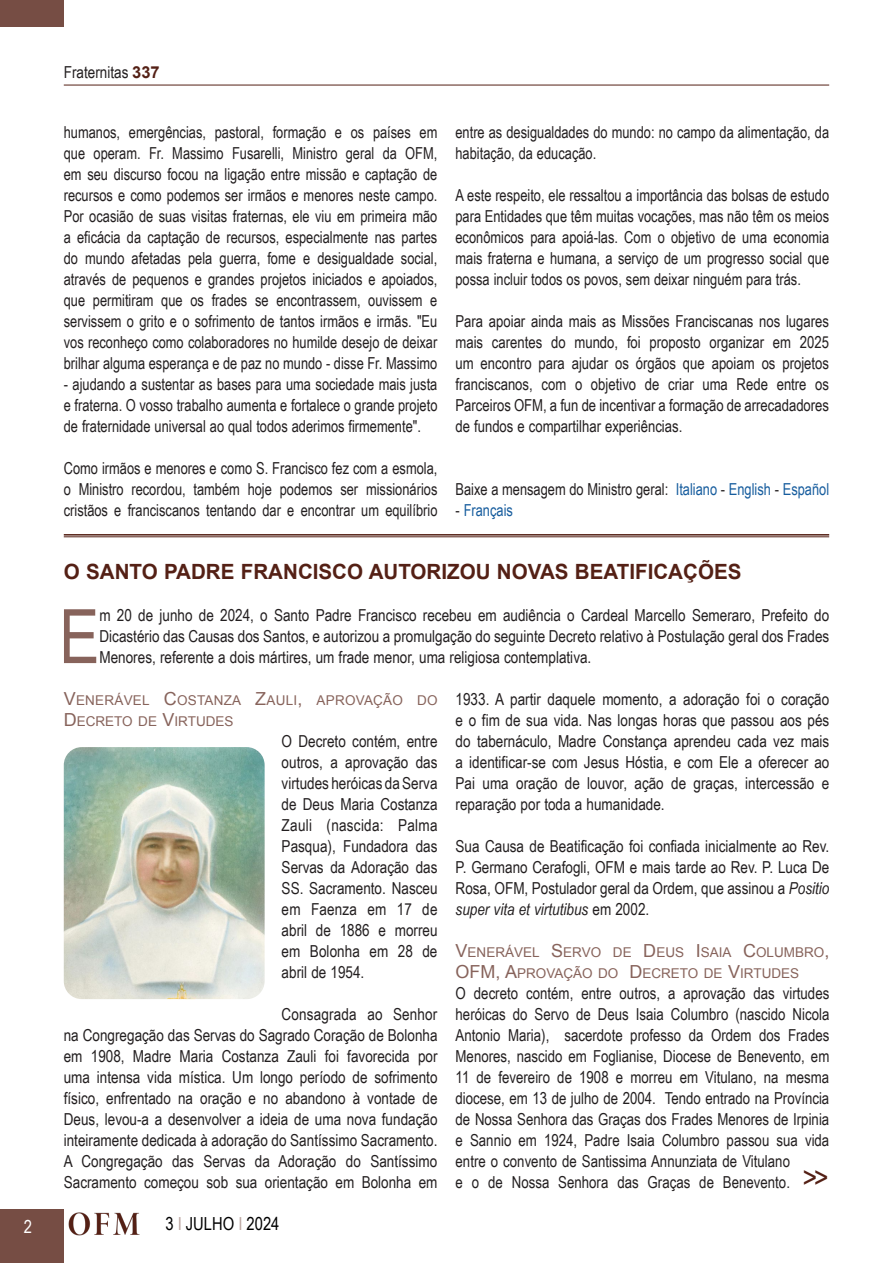
<style>
.page{position:relative;width:893px;height:1263px;background:#fff}
.page>*{position:absolute;margin:0;border:0;box-sizing:border-box;transform-origin:0 0}
.Titolo{font:75.15px "Arial Narrow";color:#87635b}
.Testo_sinEspacio{font:30px "Arial Narrow";color:#542015}
.Titolo-2{font:700 21px "Arial";color:#542015}
.t1{font:18px "Arial Narrow";color:#000}
.t2{font:18px "Arial Narrow";color:#fff}
.Titolo-3{font:16.5px/21px "Arial Narrow";color:#231f20;text-align:justify}
.Titolo-4{font:16.5px/21px "Arial Narrow";color:#231f20;text-align:justify;scale:.95 1}
.Titolo-5{font:16.5px "Arial Narrow";color:#175d9e;scale:.95 1}
.Titolo_piccolo{font:13.5px/21px "Arial";color:#87635b}
.s1{font-family:"Arial";font-weight:700;color:#542015}
.s2{color:#175d9e}
.s3{color:#231f20}
.s4{font-size:18px}
.s5{font-style:italic}
.s6{color:#bba6a1}
</style>
<div class="page">
<div style="left:0;top:1209px;width:64px;height:54px;background:#764d44"></div>
<hr style="left:64px;top:85px;width:765px;height:1px;background:#542015">
<div style="left:0;top:0;width:64px;height:27px;background:#764d44"></div>
<img style="left:69px;top:1212px;width:71px;height:24px">
<hr style="left:64px;top:534px;width:765px;height:2px;background:#542015">
<hr style="left:64px;top:536px;width:765px;height:1px;background:#542015">
<img style="left:64px;top:747px;width:201px;height:252px">
<p class="t2" style="left:24px;top:1213px;width:10px">2</p>
<p class="Titolo-3" style="left:64px;top:61px;width:97px">Fraternitas <span class="s1">337</span></p>
<p class="Titolo-4" style="left:64px;top:121px;width:395px">humanos, emergências, pastoral, formação e os países em que operam. Fr. Massimo Fusarelli, Ministro geral da OFM, em seu discurso focou na ligação entre missão e captação de recursos e como podemos ser irmãos e menores neste campo.<br>Por ocasião de suas visitas fraternas, ele viu em primeira mão a eficácia da captação de recursos, especialmente nas partes do mundo afetadas pela guerra, fome e desigualdade social, através de pequenos e grandes projetos iniciados e apoiados, que permitiram que os frades se encontrassem, ouvissem e servissem o grito e o sofrimento de tantos irmãos e irmãs. "Eu vos reconheço como colaboradores no humilde desejo de deixar brilhar alguma esperança e de paz no mundo - disse Fr. Massimo</p>
<p class="Titolo-4" style="left:64px;top:373px;width:395px">- ajudando a sustentar as bases para uma sociedade mais justa e fraterna. O vosso trabalho aumenta e fortalece o grande projeto de fraternidade universal ao qual todos aderimos firmemente".</p>
<p class="Titolo-4" style="left:64px;top:457px;width:395px">Como irmãos e menores e como S. Francisco fez com a esmola, o Ministro recordou, também hoje podemos ser missionários cristãos e franciscanos tentando dar e encontrar um equilíbrio</p>
<p class="Titolo-4" style="left:455px;top:121px;width:395px">entre as desigualdades do mundo: no campo da alimentação, da habitação, da educação.</p>
<p class="Titolo-4" style="left:455px;top:184px;width:395px">A este respeito, ele ressaltou a importância das bolsas de estudo para Entidades que têm muitas vocações, mas não têm os meios econômicos para apoiá-las. Com o objetivo de uma economia mais fraterna e humana, a serviço de um progresso social que possa incluir todos os povos, sem deixar ninguém para trás.</p>
<p class="Titolo-3" style="left:455px;top:310px;width:375px">Para apoiar ainda mais as Missões Franciscanas nos lugares mais carentes do mundo, foi proposto organizar em 2025 um encontro para ajudar os órgãos que apoiam os projetos franciscanos, com o objetivo de criar uma Rede entre os Parceiros OFM, a fun de incentivar a formação de arrecadadores de fundos e compartilhar experiências.</p>
<p class="Titolo-4" style="left:455px;top:478px;width:395px">Baixe a mensagem do Ministro geral: <span class="s2">Italiano</span> - <span class="s2">English</span> - <span class="s2">Español</span></p>
<p class="Titolo-5" style="left:455px;top:498px;width:62px"><span class="s3">-</span> Français</p>
<p class="Titolo-2" style="left:64px;top:558px;width:679px">O SANTO PADRE FRANCISCO AUTORIZOU NOVAS BEATIFICAÇÕES</p>
<p class="Titolo" style="left:59px;top:581px;width:42px">E</p>
<p class="Titolo-3" style="left:99px;top:604px;width:731px">m 20 de junho de 2024, o Santo Padre Francisco recebeu em audiência o Cardeal Marcello Semeraro, Prefeito do Dicastério das Causas dos Santos, e autorizou a promulgação do seguinte Decreto relativo à Postulação geral dos Frades Menores, referente a dois mártires, um frade menor, uma religiosa contemplativa.</p>
<p class="Titolo_piccolo" style="left:64px;top:690px;width:375px"><span class="s4">V</span>ENERÁVE L <span class="s4">C</span>OSTANZA <span class="s4">Z</span>AULI<span class="s4">,</span> APROVAÇÃO DO<br><span class="s4">D</span> ECRETO DE <span class="s4">V</span>IRTUDES</p>
<p class="Titolo-3" style="left:282px;top:730px;width:157px">O Decreto contém, entre outros, a aprovação das virtudes heróicas da Serva de Deus Maria Costanza Zauli (nascida: Palma Pasqua), Fundadora das Servas da Adoração das SS. Sacramento. Nasceu em Faenza em 17 de abril de 1886 e morreu em Bolonha em 28 de abril de 1954.</p>
<p class="Titolo-3" style="left:64px;top:1003px;width:375px;text-indent:218px">Consagrada ao Senhor na Congregação das Servas do Sagrado Coração de Bolonha em 1908, Madre Maria Costanza Zauli foi favorecida por uma intensa vida mística. Um longo período de sofrimento físico, enfrentado na oração e no abandono à vontade de Deus, levou-a a desenvolver a ideia de uma nova fundação inteiramente dedicada à adoração do Santíssimo Sacramento.</p>
<p class="Titolo-3" style="left:64px;top:1150px;width:375px">A Congregação das Servas da Adoração do Santíssimo<br>Sacramento começou sob sua orientação em Bolonha em</p>
<p class="Titolo-3" style="left:456px;top:688px;width:375px">1933. A partir daquele momento, a adoração foi o coração e o fim de sua vida. Nas longas horas que passou aos pés do tabernáculo, Madre Constança aprendeu cada vez mais a identificar-se com Jesus Hóstia, e com Ele a oferecer ao Pai uma oração de louvor, ação de graças, intercessão e reparação por toda a humanidade.</p>
<p class="Titolo-3" style="left:456px;top:835px;width:375px">Sua Causa de Beatificação foi confiada inicialmente ao Rev.<br>P. Germano Cerafogli, OFM e mais tarde ao Rev. P. Luca De Rosa, OFM, Postulador geral da Ordem, que assinou a <span class="s5">Positio super vita et virtutibus</span> em 2002.</p>
<p class="Titolo_piccolo" style="left:456px;top:942px;width:375px"><span class="s4">V</span>ENERÁVEL <span class="s4">S</span>ERVO DE <span class="s4">D</span>EUS <span class="s4">I</span> SAIA <span class="s4">C</span>OLUMBRO<span class="s4">,<br>OFM, A</span>PROVAÇÃO DO <span class="s4">D</span> ECRETO DE <span class="s4">V</span>IRTUDES</p>
<p class="Titolo-3" style="left:456px;top:982px;width:375px;text-align:left">O decreto contém, entre outros, a aprovação das virtudes heróicas do Servo de Deus Isaia Columbro (nascido Nicola Antonio Maria), sacerdote professo da Ordem dos Frades Menores, nascido em Foglianise, Diocese de Benevento, em 11 de fevereiro de 1908 e morreu em Vitulano, na mesma diocese, em 13 de julho de 2004. Tendo entrado na Província de Nossa Senhora das Graças dos Frades Menores de Irpinia e Sannio em 1924, Padre Isaia Columbro passou sua vida entre o convento de Santissima Annunziata de Vitulano<br>e o de Nossa Senhora das Graças de Benevento.</p>
<p class="Testo_sinEspacio" style="left:803px;top:1155px;width:27px">&gt;&gt;</p>
<p class="t1" style="left:165px;top:1210px;width:116px">3 <span class="s6">I</span> JULHO <span class="s6">I</span> 2024</p>
</div>
